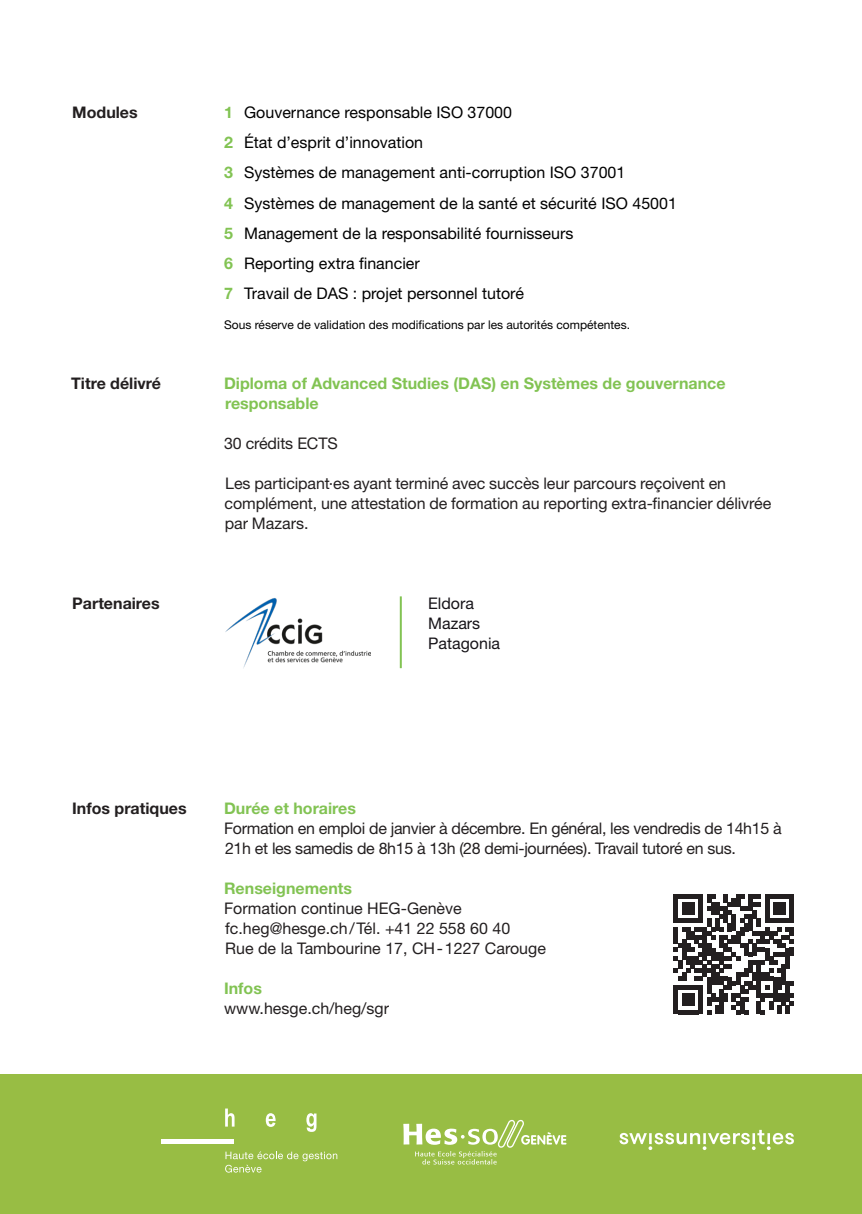
<style>
.page{position:relative;width:862px;height:1214px;background:#fff}
.page>*{position:absolute;margin:0;border:0;box-sizing:border-box;transform-origin:0 0}
.Listing__9_12{font:16px/20px "Helvetica Neue LT Std";letter-spacing:-.01em;color:#231f20}
.Listing__9_12-2{font:16px "Helvetica Neue LT Std";color:#000}
.Texte__9_12{font:16px/20px "Helvetica Neue LT Std";color:#231f20}
.Listing__9_12-3{font:700 16px/20px "Helvetica Neue LT Std";color:#82c353}
.Listing__9_12-4{font:700 16px "Helvetica Neue LT Std";color:#231f20}
.Listing__9_12-5{font:16px "Helvetica Neue LT Std";color:#171419}
.Texte__9_12-2{font:700 16px "Helvetica Neue LT Std";color:#82c353}
.Listing__9_12-6{font:12px "Helvetica Neue LT Std";color:#000}
.s1{font-weight:700;color:#82c353}
</style>
<div class="page">
<div style="left:0;top:1073px;width:862px;height:140px;background:#98bd44"></div>
<svg style="left:403px;top:1119px;width:163px;height:45px"></svg>
<svg style="left:619px;top:1129px;width:175px;height:20px"></svg>
<div style="left:161px;top:1138px;width:72px;height:5px;background:#fff"></div>
<svg style="left:225px;top:1108px;width:9px;height:18px"></svg>
<svg style="left:266px;top:1113px;width:10px;height:13px"></svg>
<svg style="left:306px;top:1113px;width:10px;height:18px"></svg>
<svg style="left:225px;top:1151px;width:112px;height:21px"></svg>
<svg style="left:674px;top:894px;width:120px;height:119px"></svg>
<img style="left:225px;top:598px;width:145px;height:70px">
<hr style="left:400px;top:596px;width:2px;height:72px;background:#82c353">
<p class="Listing__9_12-4" style="left:72px;top:103px;width:67px">Modules</p>
<p class="Listing__9_12-2" style="left:224px;top:103px;width:289px"><span class="s1">1</span> Gouvernance responsable ISO 37000</p>
<p class="Listing__9_12-2" style="left:224px;top:133px;width:201px"><span class="s1">2</span> État d’esprit d’innovation</p>
<p class="Listing__9_12-2" style="left:224px;top:163px;width:403px"><span class="s1">3</span> Systèmes de management anti-corruption ISO 37001</p>
<p class="Listing__9_12-2" style="left:224px;top:193px;width:454px"><span class="s1">4</span> Systèmes de management de la santé et sécurité ISO 45001</p>
<p class="Listing__9_12-2" style="left:224px;top:223px;width:351px"><span class="s1">5</span> Management de la responsabilité fournisseurs</p>
<p class="Listing__9_12-2" style="left:224px;top:253px;width:197px"><span class="s1">6</span> Reporting extra financier</p>
<p class="Listing__9_12-2" style="left:224px;top:283px;width:301px"><span class="s1">7</span> Travail de DAS : projet personnel tutoré</p>
<p class="Listing__9_12-6" style="left:224px;top:317px;width:407px">Sous réserve de validation des modifications par les autorités compétentes.</p>
<p class="Listing__9_12-4" style="left:71px;top:373px;width:91px">Titre délivré</p>
<p class="Listing__9_12-3" style="left:224px;top:372px;width:503px">Diploma of Advanced Studies (DAS) en Systèmes de gouvernance responsable</p>
<p class="Listing__9_12" style="left:224px;top:432px;width:115px">30 crédits ECTS</p>
<p class="Listing__9_12" style="left:224px;top:472px;width:548px">Les participant·es ayant terminé avec succès leur parcours reçoivent en complément, une attestation de formation au reporting extra-financier délivrée par Mazars.</p>
<p class="Listing__9_12-4" style="left:72px;top:593px;width:89px">Partenaires</p>
<p class="Listing__9_12-5" style="left:428px;top:593px;width:47px">Eldora</p>
<p class="Listing__9_12-5" style="left:428px;top:613px;width:54px">Mazars</p>
<p class="Listing__9_12-5" style="left:428px;top:633px;width:73px">Patagonia</p>
<p class="Listing__9_12-4" style="left:72px;top:798px;width:116px">Infos pratiques</p>
<p class="Listing__9_12-3" style="left:224px;top:797px;width:133px">Durée et horaires</p>
<p class="Listing__9_12" style="left:224px;top:817px;width:559px">Formation en emploi de janvier à décembre. En général, les vendredis de 14h15 à<br>21h et les samedis de 8h15 à 13h (28 demi-journées). Travail tutoré en sus.</p>
<p class="Listing__9_12-3" style="left:224px;top:877px;width:129px">Renseignements</p>
<p class="Texte__9_12" style="left:224px;top:897px;width:323px">Formation continue HEG-Genève fc.heg@hesge.ch/Tél. +41 22 558 60 40<br>Rue de la Tambourine 17, CH-1227 Carouge</p>
<p class="Texte__9_12-2" style="left:224px;top:978px;width:39px">Infos</p>
<p class="Texte__9_12" style="left:224px;top:997px;width:166px">www.hesge.ch/heg/sgr</p>
</div>
